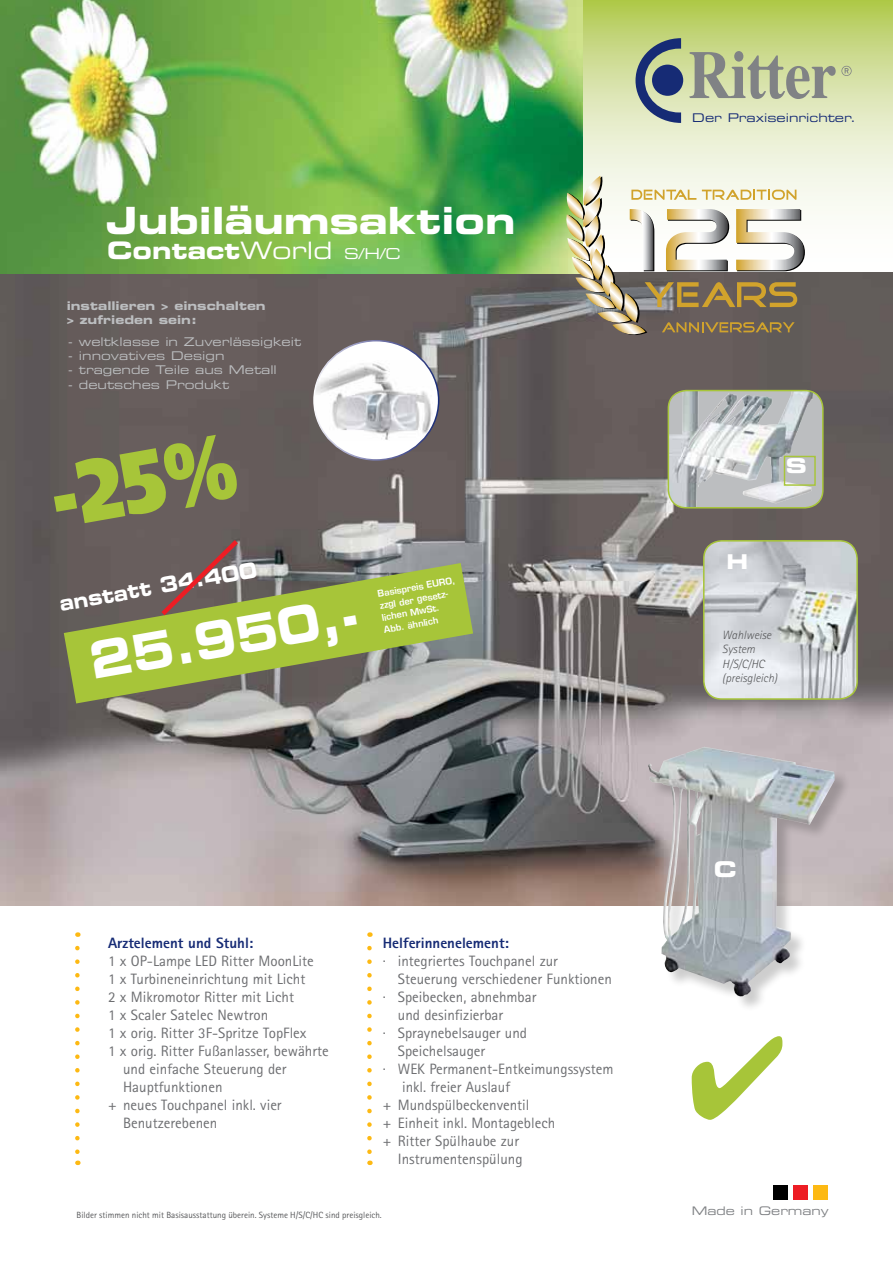
<style>
.page{position:relative;width:893px;height:1263px;background:#fff}
.page>*{position:absolute;margin:0;border:0;box-sizing:border-box;transform-origin:0 0}
.t1{font:900 88.2px "Frutiger";color:#a7c539;scale:.85 1}
.t2{font:50.55px "Eurostile Bold Extended Two";color:#fff;scale:.85 1}
.t3{font:37.5px "Eurostile Bold Extended Two";color:#fff}
.t4{font:24px "Eurostile Bold Extended Two";color:#fff}
.t5{font:21.6px "Eurostile Bold Extended Two";color:#fff}
.t6{font:21.3px "Eurostile Bold Extended Two";color:#fff;scale:.85 1}
.t7{font:20.4px "Eurostile Bold Extended Two";color:#fff}
.t8{font:15px "Rotis Sans Serif";color:#6d6e71}
.t9{font:800 15px "Rotis Sans Serif";color:#162b75}
.t10{font:12px "Eurostile Extended Two";color:#bcbec0}
.t11{font:12px/14.4px "Eurostile Bold Extended Two";color:#bcbec0}
.t12{font:italic 300 12px/14.4px "Rotis Sans Serif";color:#58595b}
.t13{font:12px "Eurostile Extended Two";color:#162b75}
.t14{font:11.85px "Eurostile Extended Two";color:#808285}
.t15{font:600 9.15px/12.1px "Eurostile";color:#fff}
.t16{font:9px "Rotis Sans Serif";color:#58595b}
.s1{font-family:"Eurostile Extended Two"}
.s2{font-family:"Eurostile Extended Two";font-size:15px}
</style>
<div class="page">
<svg style="left:583px;top:0;width:310px;height:214px;background:#d9e4ad"></svg>
<img style="left:0;top:272px;width:893px;height:633px">
<div style="left:652px;top:65px;width:31px;height:31px;background:#162b75;border-radius:50%"></div>
<svg style="left:635px;top:38px;width:46px;height:85px"></svg>
<svg style="left:689px;top:51px;width:163px;height:48px;background:#b4bc96"></svg>
<div style="left:649px;top:748px;width:202px;height:264px;background:#000;opacity:.2"></div>
<img style="left:648px;top:747px;width:187px;height:249px">
<img style="left:704px;top:541px;width:153px;height:158px">
<div style="left:703px;top:540px;width:155px;height:160px;border:2px solid #a7c539;border-radius:18px"></div>
<svg style="left:64px;top:563px;width:409px;height:140px;background:#93a257"></svg>
<div style="left:668px;top:391px;width:155px;height:117px;background:#bcbec0;border-radius:18px"></div>
<img style="left:668px;top:391px;width:145px;height:117px">
<div style="left:668px;top:390px;width:156px;height:118px;border:2px solid #a7c539;border-radius:18px"></div>
<div style="left:784px;top:456px;width:32px;height:30px;border:1px solid #a7c539"></div>
<div style="left:773px;top:1185px;width:14px;height:14px;background:#000"></div>
<div style="left:794px;top:1185px;width:14px;height:14px;background:#ed1d24"></div>
<div style="left:814px;top:1185px;width:14px;height:14px;background:#fdb913"></div>
<div style="left:314px;top:341px;width:125px;height:119px;background:#fff;border-radius:50%"></div>
<img style="left:314px;top:361px;width:119px;height:80px">
<div style="left:313px;top:340px;width:126px;height:121px;border:2px solid #fff;border-radius:50%"></div>
<svg style="left:692px;top:1036px;width:90px;height:84px"></svg>
<svg style="left:75px;top:948px;width:5px;height:217px"></svg>
<svg style="left:367px;top:948px;width:5px;height:217px"></svg>
<img style="left:0;top:0;width:583px;height:273px">
<svg style="left:562px;top:176px;width:243px;height:165px"></svg>
<svg style="left:157px;top:535px;width:86px;height:85px;background:#7b6b58"></svg>
<h3 class="t3" style="left:106px;top:195px;width:411px">Jubiläumsaktion</h3>
<h3 class="t4" style="left:107px;top:233px;width:295px">Contact<span class="s1">World</span> <span class="s2">S/H/C</span></h3>
<p class="t11" style="left:67px;top:298px;width:201px">installieren &gt; einschalten &gt; zufrieden sein:</p>
<p class="t10" style="left:68px;top:333px;width:235px">- weltklasse in Zuverlässigkeit</p>
<p class="t10" style="left:68px;top:347px;width:158px">- innovatives Design</p>
<p class="t10" style="left:68px;top:362px;width:211px">- tragende Teile aus Metall</p>
<p class="t10" style="left:68px;top:376px;width:163px">- deutsches Produkt</p>
<h1 class="t1" style="left:41px;top:445px;width:223px;rotate:-10deg">-25%</h1>
<h3 class="t6" style="left:57px;top:589px;width:237px;rotate:-10deg">anstatt 34.400</h3>
<h2 class="t2" style="left:84px;top:626px;width:322px;rotate:-10deg">25.950,-</h2>
<p class="t15" style="left:377px;top:588px;width:80px;rotate:-10deg">Basispreis EURO, zzgl der gesetz&shy;lichen MwSt.<br>Abb. ähnlich</p>
<p class="t9" style="left:108px;top:934px;width:147px">Arztelement und Stuhl:</p>
<p class="t8" style="left:108px;top:952px;width:207px">1 x OP-Lampe LED Ritter MoonLite</p>
<p class="t8" style="left:108px;top:970px;width:199px">1 x Turbineneinrichtung mit Licht</p>
<p class="t8" style="left:108px;top:988px;width:188px">2 x Mikromotor Ritter mit Licht</p>
<p class="t8" style="left:108px;top:1006px;width:162px">1 x Scaler Satelec Newtron</p>
<p class="t8" style="left:108px;top:1024px;width:200px">1 x orig. Ritter 3F-Spritze TopFlex</p>
<p class="t8" style="left:108px;top:1042px;width:222px">1 x orig. Ritter Fußanlasser, bewährte</p>
<p class="t8" style="left:123px;top:1060px;width:165px">und einfache Steuerung der</p>
<p class="t8" style="left:123px;top:1078px;width:101px">Hauptfunktionen</p>
<p class="t8" style="left:108px;top:1096px;width:175px">+ neues Touchpanel inkl. vier</p>
<p class="t8" style="left:123px;top:1114px;width:96px">Benutzerebenen</p>
<p class="t9" style="left:383px;top:934px;width:128px">Helferinnenelement:</p>
<p class="t8" style="left:383px;top:952px;width:177px">· integriertes Touchpanel zur</p>
<p class="t8" style="left:398px;top:970px;width:216px">Steuerung verschiedener Funktionen</p>
<p class="t8" style="left:383px;top:988px;width:155px">· Speibecken, abnehmbar</p>
<p class="t8" style="left:398px;top:1006px;width:107px">und desinfizierbar</p>
<p class="t8" style="left:383px;top:1024px;width:146px">· Spraynebelsauger und</p>
<p class="t8" style="left:398px;top:1042px;width:89px">Speichelsauger</p>
<p class="t8" style="left:383px;top:1060px;width:232px">· WEK Permanent-Entkeimungssystem</p>
<p class="t8" style="left:402px;top:1078px;width:110px">inkl. freier Auslauf</p>
<p class="t8" style="left:383px;top:1096px;width:148px">+ Mundspülbeckenventil</p>
<p class="t8" style="left:383px;top:1114px;width:174px">+ Einheit inkl. Montageblech</p>
<p class="t8" style="left:383px;top:1132px;width:138px">+ Ritter Spülhaube zur</p>
<p class="t8" style="left:398px;top:1150px;width:126px">Instrumentenspülung</p>
<p class="t16" style="left:77px;top:1210px;width:307px">Bilder stimmen nicht mit Basisausstattung überein. Systeme H/S/C/HC sind preisgleich.</p>
<p class="t13" style="left:692px;top:110px;width:165px">Der Praxiseinrichter.</p>
<h3 class="t7" style="left:786px;top:451px;width:23px">S</h3>
<h3 class="t7" style="left:727px;top:548px;width:23px">H</h3>
<p class="t12" style="left:722px;top:628px;width:51px">Wahlweise<br>System<br>H/S/C/HC</p>
<p class="t12" style="left:722px;top:671px;width:56px">(preisgleich)</p>
<h3 class="t5" style="left:714px;top:854px;width:24px">C</h3>
<p class="t14" style="left:692px;top:1203px;width:139px">Made in Germany</p>
</div>
